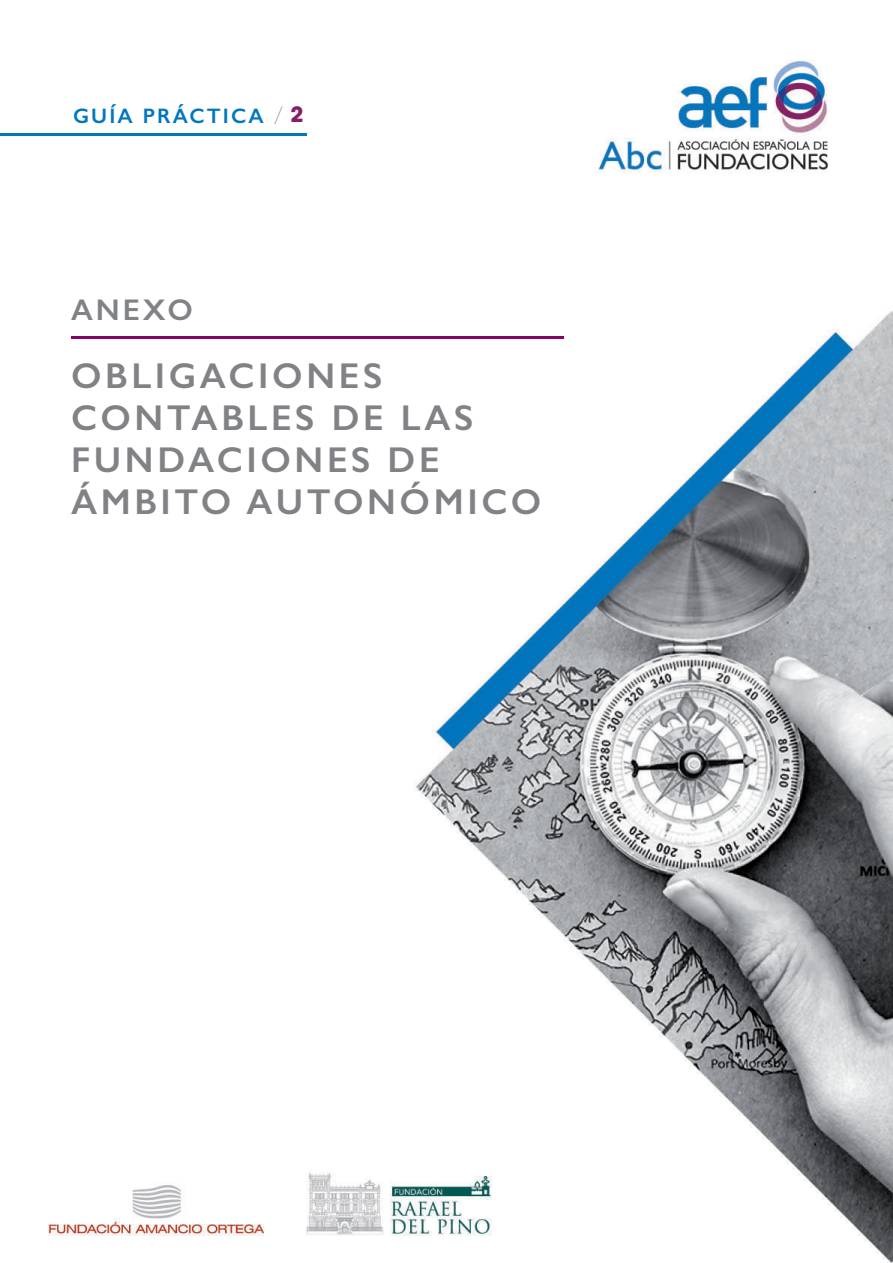
<style>
.page{position:relative;width:893px;height:1263px;background:#fff}
.page>*{position:absolute;margin:0;border:0;box-sizing:border-box;transform-origin:0 0}
.t1{font:600 36px/42px "Gill Sans";letter-spacing:.1em;color:#808285}
.t2{font:600 30px "Gill Sans";letter-spacing:.1em;color:#808285}
.t3{font:600 21px "Gill Sans";letter-spacing:.1em;color:#0077bf}
.s1{font-family:"ITC Avant Garde Std";font-weight:200;color:#808285}
.s2{font-family:"ITC Avant Garde Std";font-weight:700;color:#851f64}
</style>
<div class="page">
<img style="left:48px;top:59px;width:845px;height:1203px">
<hr style="left:0;top:133px;width:306px;height:3px;background:#0077bf">
<hr style="left:72px;top:336px;width:492px;height:3px;background:#870363">
<p class="t3" style="left:73px;top:103px;width:232px">GUÍA PRÁCTICA <span class="s1">/</span> <span class="s2">2</span></p>
<p class="t2" style="left:71px;top:291px;width:124px">ANEXO</p>
<p class="t1" style="left:71px;top:354px;width:472px">OBLIGACIONES<br>CONTABLES DE LAS<br>FUNDACIONES DE<br>ÁMBITO AUTONÓMICO</p>
</div>
